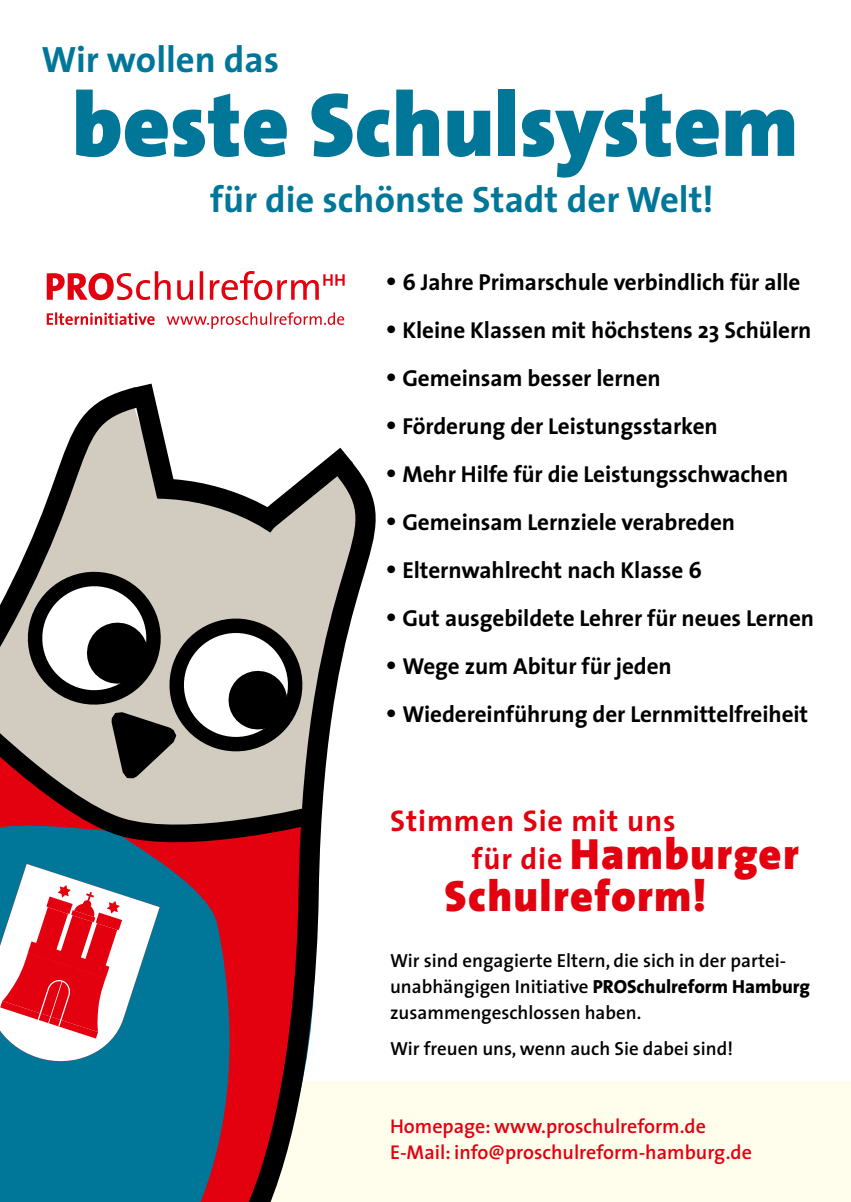
<style>
.page{position:relative;width:851px;height:1202px;background:#fff}
.page>*{position:absolute;margin:0;border:0;box-sizing:border-box;transform-origin:0 0}
.t1{font:900 90.8px "The Sans";color:#007699}
.t2{font:900 44px/42px "The Sans";letter-spacing:.03em;color:#e3000f}
.t3{font:700 36.8px "The Sans";color:#007699}
.t4{font:700 30px "The Sans";letter-spacing:.03em;color:#e3000f}
.t5{font:700 23.2px "The Sans";letter-spacing:-.005em;color:#000}
.t6{font:600 20px/26px "The Sans";color:#e3000f}
.t7{font:600 19px/26px "The Sans";color:#000}
.s1{font-size:26px}
.s2{font-weight:700;font-size:30px}
.s3{font-weight:800}
</style>
<div class="page">
<div style="left:0;top:1082px;width:850px;height:120px;background:#fffdec"></div>
<svg style="left:162px;top:509px;width:245px;height:693px"></svg>
<div style="left:0;top:1069px;width:162px;height:133px;background:#007699"></div>
<svg style="left:0;top:383px;width:375px;height:686px"></svg>
<svg style="left:47px;top:312px;width:297px;height:17px"></svg>
<svg style="left:47px;top:271px;width:297px;height:29px"></svg>
<h3 class="t3" style="left:41px;top:29px;width:239px">Wir wollen das</h3>
<h1 class="t1" style="left:72px;top:48px;width:728px">beste Schulsystem</h1>
<h3 class="t3" style="left:210px;top:169px;width:505px">für die schönste Stadt der Welt!</h3>
<p class="t5" style="left:386px;top:263px;width:416px"><span class="s1">•</span> 6 Jahre Primarschule verbindlich für alle</p>
<p class="t5" style="left:386px;top:311px;width:427px"><span class="s1">•</span> Kleine Klassen mit höchstens 23 Schülern</p>
<p class="t5" style="left:386px;top:359px;width:276px"><span class="s1">•</span> Gemeinsam besser lernen</p>
<p class="t5" style="left:386px;top:407px;width:333px"><span class="s1">•</span> Förderung der Leistungsstarken</p>
<p class="t5" style="left:386px;top:455px;width:404px"><span class="s1">•</span> Mehr Hilfe für die Leistungsschwachen</p>
<p class="t5" style="left:386px;top:503px;width:351px"><span class="s1">•</span> Gemeinsam Lernziele verabreden</p>
<p class="t5" style="left:386px;top:551px;width:317px"><span class="s1">•</span> Elternwahlrecht nach Klasse 6</p>
<p class="t5" style="left:386px;top:599px;width:430px"><span class="s1">•</span> Gut ausgebildete Lehrer für neues Lernen</p>
<p class="t5" style="left:386px;top:647px;width:287px"><span class="s1">•</span> Wege zum Abitur für jeden</p>
<p class="t5" style="left:386px;top:695px;width:424px"><span class="s1">•</span> Wiedereinführung der Lernmittelfreiheit</p>
<p class="t4" style="left:390px;top:796px;width:287px">Stimmen Sie mit uns</p>
<h2 class="t2" style="left:444px;top:832px;width:355px;text-indent:27px"><span class="s2">für die</span> Hamburger<br>Schulreform!</h2>
<p class="t7" style="left:390px;top:947px;width:421px">Wir sind engagierte Eltern, die sich in der partei&shy;unabhängigen Initiative <span class="s3">PROSchulreform Hamburg </span>zusammengeschlossen haben.</p>
<p class="t7" style="left:390px;top:1035px;width:344px">Wir freuen uns, wenn auch Sie dabei sind!</p>
<p class="t6" style="left:390px;top:1113px;width:363px">Homepage: www.proschulreform.de<br>E-Mail: info@proschulreform-hamburg.de</p>
</div>
